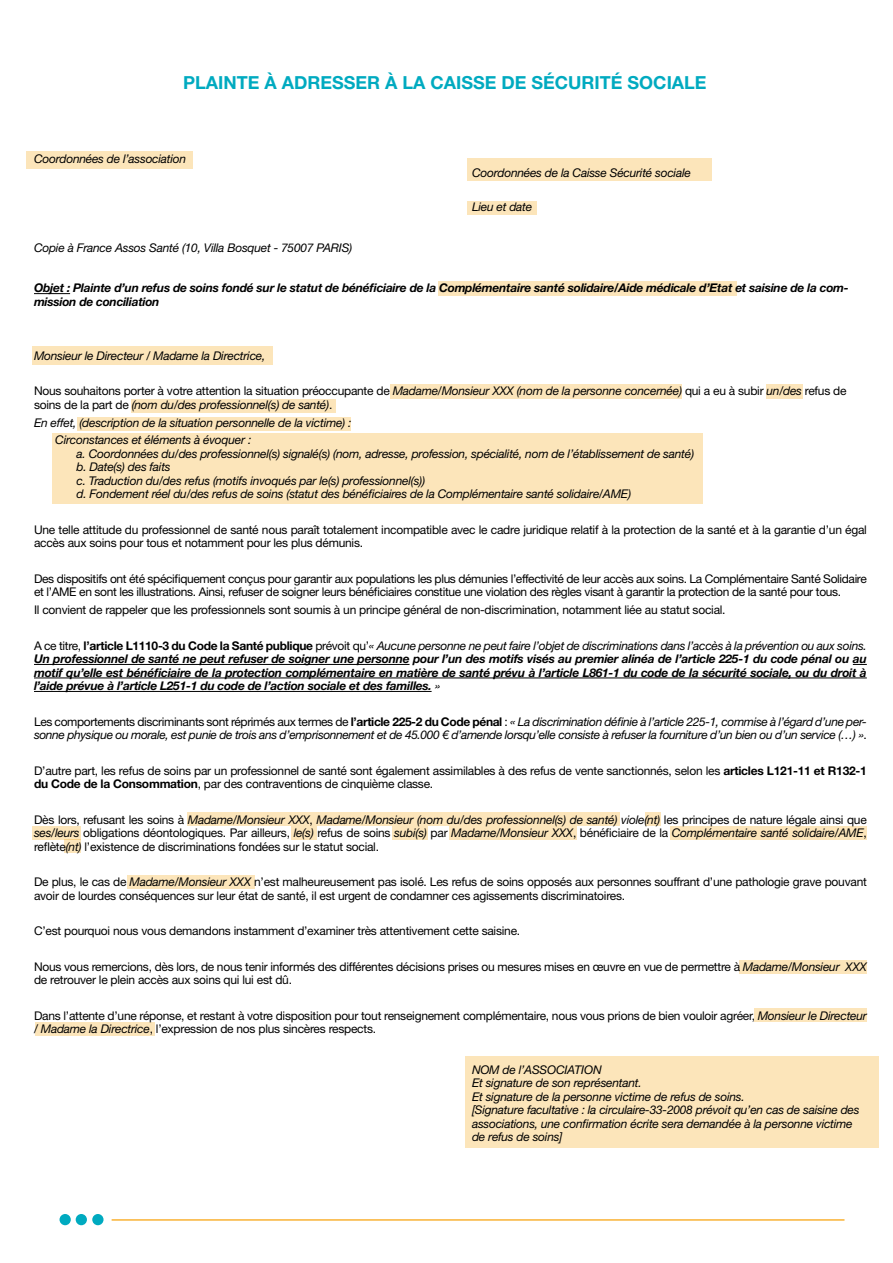
<style>
.page{position:relative;width:893px;height:1263px;background:#fff}
.page>*{position:absolute;margin:0;border:0;box-sizing:border-box;transform-origin:0 0}
.t1{font:700 18px "Helvetica Neue LT Std";color:#00aac0}
.t2{font:12px/13.5px "Helvetica Neue LT Std";letter-spacing:-.02em;color:#000}
.t3{font:italic 12px/13.5px "Helvetica Neue LT Std";letter-spacing:-.02em;color:#000}
.t4{font:italic 700 12px/13.5px "Helvetica Neue LT Std";letter-spacing:-.02em;color:#000}
.s1{font-style:italic}
.s2{font-weight:400;font-style:normal}
.s3{font-style:normal}
.s4{font-weight:400}
.s5{font-weight:700;font-style:normal}
.s6{font-weight:700}
</style>
<div class="page">
<div style="left:465px;top:1056px;width:414px;height:92px;background:#fce5ba"></div>
<div style="left:766px;top:384px;width:37px;height:15px;background:#fce5ba"></div>
<div style="left:187px;top:812px;width:433px;height:14px;background:#fce5ba"></div>
<div style="left:52px;top:434px;width:651px;height:70px;background:#fce5ba"></div>
<div style="left:390px;top:384px;width:291px;height:15px;background:#fce5ba"></div>
<div style="left:33px;top:346px;width:240px;height:18px;background:#fce5ba"></div>
<div style="left:438px;top:281px;width:298px;height:15px;background:#fce5ba"></div>
<div style="left:468px;top:201px;width:69px;height:14px;background:#fce5ba"></div>
<div style="left:26px;top:151px;width:167px;height:17px;background:#fce5ba"></div>
<div style="left:468px;top:158px;width:244px;height:23px;background:#fce5ba"></div>
<div style="left:92px;top:1214px;width:12px;height:11px;background:#00aac0;border-radius:50%"></div>
<div style="left:76px;top:1214px;width:11px;height:11px;background:#00aac0;border-radius:50%"></div>
<div style="left:60px;top:1214px;width:11px;height:11px;background:#00aac0;border-radius:50%"></div>
<hr style="left:112px;top:1219px;width:732px;height:2px;background:#f9b234">
<div style="left:78px;top:417px;width:273px;height:14px;background:#fce5ba"></div>
<div style="left:132px;top:399px;width:204px;height:13px;background:#fce5ba"></div>
<div style="left:645px;top:812px;width:15px;height:14px;background:#fce5ba"></div>
<div style="left:33px;top:826px;width:48px;height:13px;background:#fce5ba"></div>
<div style="left:291px;top:826px;width:26px;height:13px;background:#fce5ba"></div>
<div style="left:393px;top:826px;width:35px;height:13px;background:#fce5ba"></div>
<div style="left:450px;top:826px;width:127px;height:13px;background:#fce5ba"></div>
<div style="left:671px;top:826px;width:196px;height:13px;background:#fce5ba"></div>
<div style="left:65px;top:839px;width:16px;height:14px;background:#fce5ba"></div>
<div style="left:128px;top:875px;width:127px;height:14px;background:#fce5ba"></div>
<div style="left:740px;top:960px;width:127px;height:13px;background:#fce5ba"></div>
<div style="left:35px;top:1022px;width:119px;height:14px;background:#fce5ba"></div>
<div style="left:755px;top:1008px;width:112px;height:14px;background:#fce5ba"></div>
<hr style="left:34px;top:293px;width:36px;height:1px;background:#000">
<hr style="left:34px;top:664px;width:375px;height:1px;background:#000">
<svg style="left:853px;top:664px;width:14px;height:1px"></svg>
<hr style="left:34px;top:678px;width:833px;height:1px;background:#000">
<hr style="left:34px;top:691px;width:398px;height:1px;background:#000">
<h1 class="t1" style="left:183px;top:72px;width:525px">PLAINTE À ADRESSER À LA CAISSE DE SÉCURITÉ SOCIALE</h1>
<p class="t3" style="left:34px;top:152px;width:154px">Coordonnées de l’association</p>
<p class="t3" style="left:472px;top:165px;width:220px">Coordonnées de la Caisse Sécurité sociale</p>
<p class="t3" style="left:472px;top:200px;width:62px">Lieu et date</p>
<p class="t3" style="left:34px;top:241px;width:320px">Copie à France Assos Santé (10, Villa Bosquet - 75007 PARIS)</p>
<p class="t4" style="left:34px;top:281px;width:816px">Objet : Plainte d’un refus de soins fondé sur le statut de bénéficiaire de la Complémentaire santé solidaire/Aide médicale d’Etat et saisine de la com&shy;mission de conciliation</p>
<p class="t3" style="left:34px;top:349px;width:233px">Monsieur le Directeur / Madame la Directrice,</p>
<p class="t2" style="left:34px;top:384px;width:814px">Nous souhaitons porter à votre attention la situation préoccupante de <span class="s1">Madame/Monsieur XXX (nom de la personne concernée)</span> qui a eu à subir <span class="s1">un/des</span> refus de soins de la part de <span class="s1">(nom du/des professionnel(s) de santé)</span>.</p>
<p class="t3" style="left:55px;top:413px;width:298px;line-height:17.7px;text-indent:-21px">En effet, (description de la situation personnelle de la victime) :<br>Circonstances et éléments à évoquer :</p>
<p class="t3" style="left:77px;top:447px;width:619px">a. Coordonnées du/des professionnel(s) signalé(s) (nom, adresse, profession, spécialité, nom de l’établissement de santé) b. Date(s) des faits<br>c. Traduction du/des refus (motifs invoqués par le(s) professionnel(s))<br>d. Fondement réel du/des refus de soins (statut des bénéficiaires de la Complémentaire santé solidaire/AME)</p>
<p class="t2" style="left:34px;top:523px;width:834px">Une telle attitude du professionnel de santé nous paraît totalement incompatible avec le cadre juridique relatif à la protection de la santé et à la garantie d’un égal accès aux soins pour tous et notamment pour les plus démunis.</p>
<p class="t2" style="left:34px;top:572px;width:834px">Des dispositifs ont été spécifiquement conçus pour garantir aux populations les plus démunies l’effectivité de leur accès aux soins. La Complémentaire Santé Solidaire et l’AME en sont les illustrations. Ainsi, refuser de soigner leurs bénéficiaires constitue une violation des règles visant à garantir la protection de la santé pour tous.</p>
<p class="t2" style="left:34px;top:603px;width:693px">Il convient de rappeler que les professionnels sont soumis à un principe général de non-discrimination, notamment liée au statut social.</p>
<p class="t4" style="left:34px;top:638px;width:834px;text-align:justify"><span class="s2">A ce titre,</span> <span class="s3">l’article L1110-3 du Code la Santé publique</span> <span class="s2">prévoit qu’</span><span class="s4">« Aucune personne ne peut faire l’objet de discriminations dans l’accès à la prévention ou aux soins.<br></span>Un professionnel de santé ne peut refuser de soigner une personne pour l’un des motifs visés au premier alinéa de l’article 225-1 du code pénal ou au motif qu’elle est bénéficiaire de la protection complémentaire en matière de santé prévu à l’article L861-1 du code de la sécurité sociale, ou du droit à l’aide prévue à l’article L251-1 du code de l’action sociale et des familles. <span class="s4">»</span></p>
<p class="t3" style="left:34px;top:714px;width:834px"><span class="s3">Les comportements discriminants sont réprimés aux termes de</span> <span class="s5">l’article 225-2 du Code pénal</span> <span class="s3">:</span> « La discrimination définie à l’article 225-1, commise à l’égard d’une per&shy;sonne physique ou morale, est punie de trois ans d’emprisonnement et de 45.000 € d’amende lorsqu’elle consiste à refuser la fourniture d’un bien ou d’un service (…) »<span class="s3">.</span></p>
<p class="t2" style="left:34px;top:764px;width:834px">D’autre part, les refus de soins par un professionnel de santé sont également assimilables à des refus de vente sanctionnés, selon les <span class="s6">articles L121-11 et R132-1 du Code de la Consommation</span>, par des contraventions de cinquième classe.</p>
<p class="t2" style="left:34px;top:813px;width:834px;text-align:justify">Dès lors, refusant les soins à <span class="s1">Madame/Monsieur XXX</span>, <span class="s1">Madame/Monsieur (nom du/des professionnel(s) de santé) viole(nt)</span> les principes de nature légale ainsi que <span class="s1">ses/leurs</span> obligations déontologiques. Par ailleurs, <span class="s1">le(s)</span> refus de soins <span class="s1">subi(s)</span> par <span class="s1">Madame/Monsieur XXX</span>, bénéficiaire de la <span class="s1">Complémentaire santé solidaire/AME</span>, reflète<span class="s1">(nt)</span> l’existence de discriminations fondées sur le statut social.</p>
<p class="t2" style="left:34px;top:875px;width:834px">De plus, le cas de <span class="s1">Madame/Monsieur XXX</span> n’est malheureusement pas isolé. Les refus de soins opposés aux personnes souffrant d’une pathologie grave pouvant avoir de lourdes conséquences sur leur état de santé, il est urgent de condamner ces agissements discriminatoires.</p>
<p class="t2" style="left:34px;top:924px;width:488px">C’est pourquoi nous vous demandons instamment d’examiner très attentivement cette saisine.</p>
<p class="t2" style="left:34px;top:960px;width:834px">Nous vous remercions, dès lors, de nous tenir informés des différentes décisions prises ou mesures mises en œuvre en vue de permettre à <span class="s1">Madame/Monsieur XXX </span>de retrouver le plein accès aux soins qui lui est dû.</p>
<p class="t2" style="left:34px;top:1009px;width:834px">Dans l’attente d’une réponse, et restant à votre disposition pour tout renseignement complémentaire, nous vous prions de bien vouloir agréer, <span class="s1">Monsieur le Directeur / Madame la Directrice</span>, l’expression de nos plus sincères respects.</p>
<p class="t3" style="left:472px;top:1063px;width:389px">NOM de l’ASSOCIATION<br>Et signature de son représentant.<br>Et signature de la personne victime de refus de soins.<br>[Signature facultative : la circulaire-33-2008 prévoit qu’en cas de saisine des associations, une confirmation écrite sera demandée à la personne victime de refus de soins]</p>
</div>
